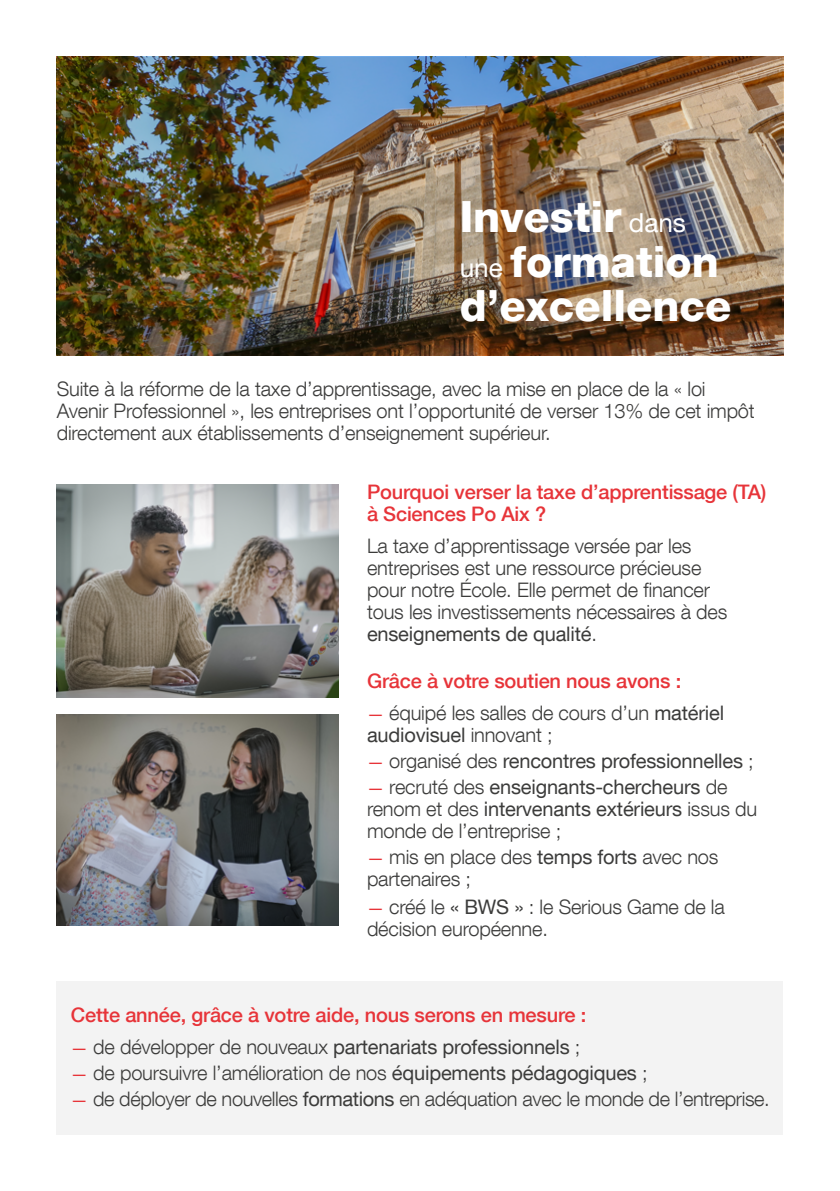
<style>
.page{position:relative;width:840px;height:1191px;background:#fff}
.page>*{position:absolute;margin:0;border:0;box-sizing:border-box;transform-origin:0 0}
.t1{font:800 43px/44.6px "Helvetica Neue LT Com";color:#fff}
.t2{font:300 20px/22px "Helvetica Neue LT Com";letter-spacing:-.01em;color:#3c3c3b}
.t3{font:500 20px/22px "Helvetica Neue LT Com";letter-spacing:-.01em;color:#e73439}
.t4{font:20px "Helvetica Neue LT Com";letter-spacing:-.01em;color:#3c3c3b}
.s1{font-weight:400;font-size:26.2px}
.s2{font-weight:400}
.s3{font-weight:400;font-size:17px;color:#e73439}
.s4{font-size:17px;color:#e73439}
.s5{font-weight:300}
</style>
<div class="page">
<div style="left:57px;top:981px;width:725px;height:153px;background:#ededed"></div>
<img style="left:57px;top:485px;width:281px;height:212px">
<img style="left:57px;top:714px;width:282px;height:211px">
<img style="left:57px;top:57px;width:725px;height:297px">
<h1 class="t1" style="left:459px;top:194px;width:273px">Investir <span class="s1">dans une</span> formation d’excellence</h1>
<p class="t2" style="left:57px;top:377px;width:699px">Suite à la réforme de la taxe d’apprentissage, avec la mise en place de la « loi<br>Avenir Professionnel », les entreprises ont l’opportunité de verser 13% de cet impôt directement aux établissements d’enseignement supérieur.</p>
<p class="t3" style="left:367px;top:480px;width:401px">Pourquoi verser la taxe d’apprentissage (TA) à Sciences Po Aix ?</p>
<p class="t2" style="left:367px;top:534px;width:361px">La taxe d’apprentissage versée par les entreprises est une ressource précieuse pour notre École. Elle permet de financer tous les investissements nécessaires à des <span class="s2">enseignements de qualité</span>.</p>
<p class="t3" style="left:367px;top:669px;width:315px">Grâce à votre soutien nous avons :</p>
<p class="t2" style="left:367px;top:701px;width:358px"><span class="s3">—</span> équipé les salles de cours d’un <span class="s2">matériel audiovisuel</span> innovant ;</p>
<p class="t4" style="left:367px;top:748px;width:388px"><span class="s4">—</span> <span class="s5">organisé des</span> rencontres professionnelles <span class="s5">;</span></p>
<p class="t2" style="left:367px;top:775px;width:391px"><span class="s3">—</span> recruté des <span class="s2">enseignants-chercheurs</span> de renom et des <span class="s2">intervenants extérieurs</span> issus du monde de l’entreprise ;</p>
<p class="t2" style="left:367px;top:845px;width:353px"><span class="s3">—</span> mis en place des <span class="s2">temps forts</span> avec nos partenaires ;</p>
<p class="t2" style="left:367px;top:895px;width:359px"><span class="s3">—</span> créé le <span class="s2">« BWS »</span> : le Serious Game de la décision européenne.</p>
<p class="t3" style="left:71px;top:1003px;width:516px">Cette année, grâce à votre aide, nous serons en mesure :</p>
<p class="t4" style="left:71px;top:1034px;width:510px"><span class="s4">—</span> <span class="s5">de développer de nouveaux</span> partenariats professionnels <span class="s5">;</span></p>
<p class="t2" style="left:71px;top:1061px;width:578px"><span class="s3">—</span> de poursuivre l’amélioration de nos <span class="s2">équipements pédagogiques</span> ;</p>
<p class="t2" style="left:71px;top:1087px;width:700px"><span class="s3">—</span> de déployer de nouvelles <span class="s2">formations</span> en adéquation avec le monde de l’entreprise.</p>
</div>
